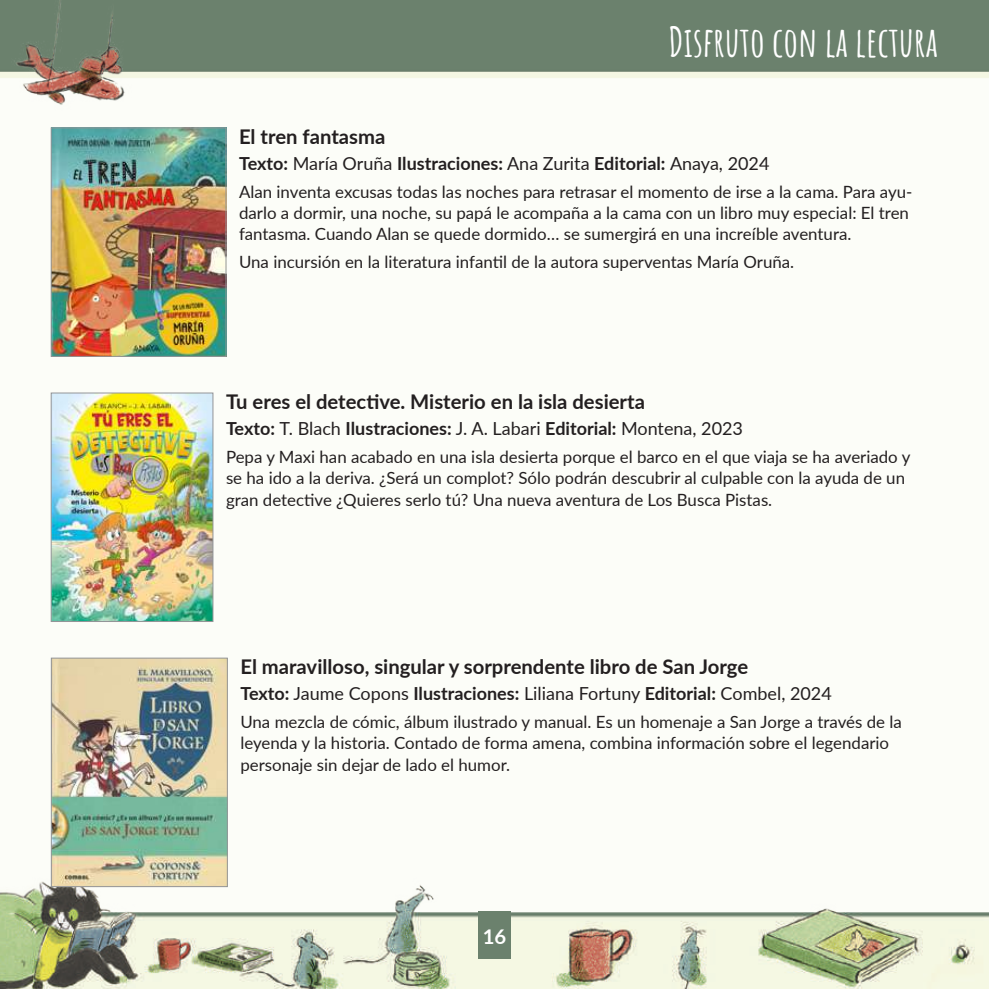
<style>
.page{position:relative;width:989px;height:989px;background:#fcfdf8}
.page>*{position:absolute;margin:0;border:0;box-sizing:border-box;transform-origin:0 0}
.t1{font:700 40.5px "Amatic SC";color:#fff}
.t2{font:700 20.25px "Lato";color:#231f20}
.t3{font:700 20.25px "Lato";color:#fff}
.t4{font:700 18px "Lato";color:#231f20}
.t5{font:18px "Lato";color:#231f20}
.t6{font:16.88px/21.4px "Lato";color:#231f20}
.s1{font-weight:400}
.s2{font-weight:700}
</style>
<div class="page">
<img style="left:0;top:791px;width:989px;height:198px">
<img style="left:50px;top:0;width:939px;height:174px">
<div style="left:478px;top:911px;width:32px;height:48px;background:#6b816d"></div>
<img style="left:53px;top:130px;width:171px;height:225px">
<div style="left:51px;top:128px;width:175px;height:229px;border:1px solid #939598"></div>
<img style="left:53px;top:395px;width:158px;height:225px">
<div style="left:51px;top:393px;width:162px;height:229px;border:1px solid #939598"></div>
<img style="left:53px;top:660px;width:173px;height:225px">
<div style="left:51px;top:658px;width:177px;height:229px;border:1px solid #939598"></div>
<img style="left:0;top:0;width:140px;height:128px">
<h1 class="t1" style="left:668px;top:11px;width:271px">Disfruto con la lectura</h1>
<p class="t2" style="left:239px;top:122px;width:148px">El tren fantasma</p>
<p class="t4" style="left:239px;top:150px;width:532px">Texto: <span class="s1">María Oruña</span> Ilustraciones: <span class="s1">Ana Zurita</span> Editorial: <span class="s1">Anaya, 2024</span></p>
<p class="t6" style="left:239px;top:180px;width:675px">Alan inventa excusas todas las noches para retrasar el momento de irse a la cama. Para ayu&shy;darlo a dormir, una noche, su papá le acompaña a la cama con un libro muy especial: El tren fantasma. Cuando Alan se quede dormido… se sumergirá en una increíble aventura.</p>
<p class="t6" style="left:239px;top:251px;width:557px">Una incursión en la literatura infantil de la autora superventas María Oruña.</p>
<p class="t2" style="left:226px;top:387px;width:420px">Tu eres el detective. Misterio en la isla desierta</p>
<p class="t4" style="left:226px;top:415px;width:518px">Texto: <span class="s1">T. Blach</span> Ilustraciones: <span class="s1">J. A. Labari</span> Editorial: <span class="s1">Montena, 2023</span></p>
<p class="t6" style="left:226px;top:445px;width:686px">Pepa y Maxi han acabado en una isla desierta porque el barco en el que viaja se ha averiado y se ha ido a la deriva. ¿Será un complot? Sólo podrán descubrir al culpable con la ayuda de un gran detective ¿Quieres serlo tú? Una nueva aventura de Los Busca Pistas.</p>
<p class="t2" style="left:240px;top:652px;width:509px">El maravilloso, singular y sorprendente libro de San Jorge</p>
<p class="t5" style="left:240px;top:680px;width:593px"><span class="s2">Texto:</span> Jaume Copons <span class="s2">Ilustraciones:</span> Liliana Fortuny <span class="s2">Editorial:</span> Combel, 2024</p>
<p class="t6" style="left:240px;top:710px;width:663px">Una mezcla de cómic, álbum ilustrado y manual. Es un homenaje a San Jorge a través de la leyenda y la historia. Contado de forma amena, combina información sobre el legendario personaje sin dejar de lado el humor.</p>
<p class="t3" style="left:483px;top:921px;width:25px">16</p>
</div>
